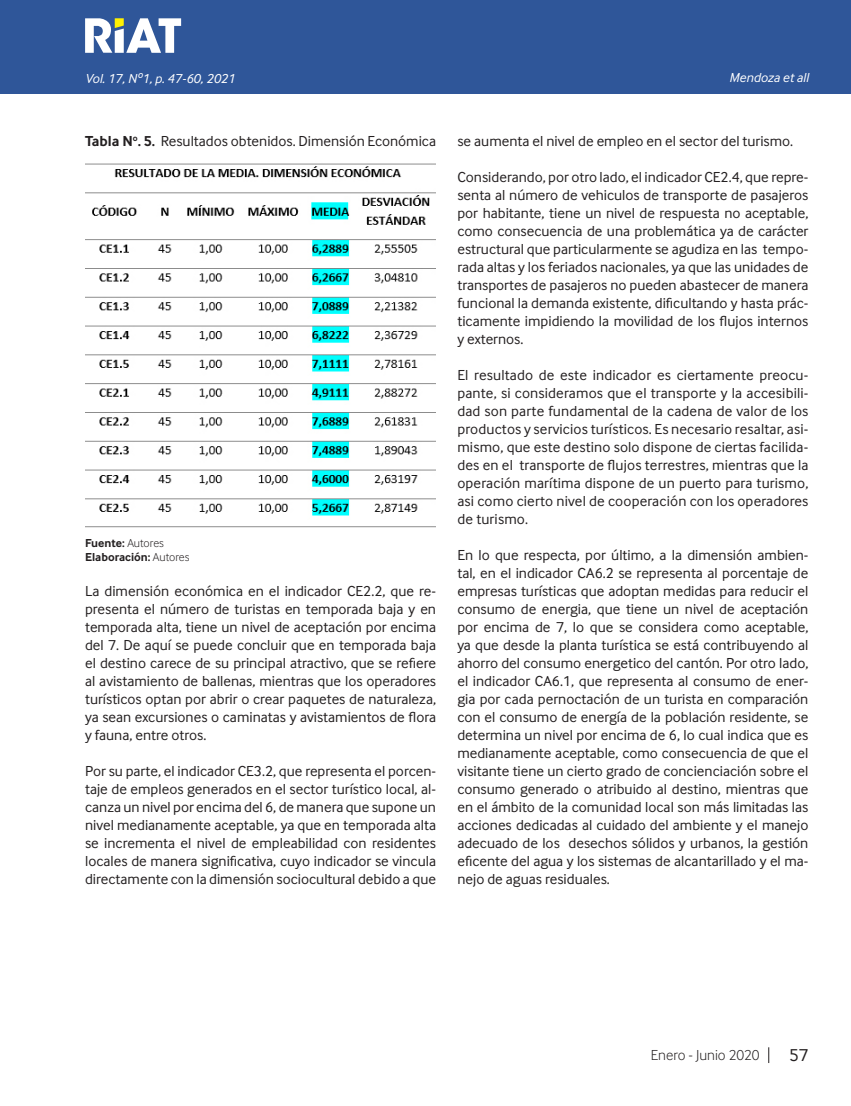
<style>
.page{position:relative;width:851px;height:1106px;background:#fff}
.page>*{position:absolute;margin:0;border:0;box-sizing:border-box;transform-origin:0 0}
.t1{font:18px "Inter Face";color:#231f20}
.Cuerpo_de_Texto{font:15px/18px "Inter Face";color:#231f20;text-align:justify}
.t2{font:300 15px "Inter Face";color:#231f20}
.Cuño_de_pagina{font:italic 13.5px "Inter Face";color:#fff}
.Fuente{font:700 12px "Inter Face";color:#231f20}
.s1{font-weight:700}
.s2{font-weight:300}
</style>
<div class="page">
<div style="left:0;top:0;width:850px;height:94px;background:#2f5699"></div>
<svg style="left:768px;top:1047px;width:1px;height:16px"></svg>
<svg style="left:85px;top:18px;width:96px;height:35px"></svg>
<img style="left:85px;top:163px;width:351px;height:365px">
<p class="Cuño_de_pagina" style="left:85px;top:71px;width:151px">Vol. 17, Nº1, p. 47-60, 2021</p>
<p class="Cuño_de_pagina" style="left:729px;top:70px;width:81px">Mendoza et all</p>
<p class="Cuerpo_de_Texto" style="left:85px;top:132px;width:352px"><span class="s1">Tabla N</span><sup>o</sup><span class="s1">. 5.</span> Resultados obtenidos. Dimensión Económica</p>
<p class="Fuente" style="left:85px;top:536px;width:80px">Fuente: <span class="s2">Autores</span></p>
<p class="Fuente" style="left:85px;top:550px;width:106px">Elaboración: <span class="s2">Autores</span></p>
<p class="Cuerpo_de_Texto" style="left:85px;top:581px;width:352px">La dimensión económica en el indicador CE2.2, que re&shy;presenta el número de turistas en temporada baja y en temporada alta, tiene un nivel de aceptación por encima del 7. De aquí se puede concluir que en temporada baja el destino carece de su principal atractivo, que se refiere al avistamiento de ballenas, mientras que los operadores turísticos optan por abrir o crear paquetes de naturaleza, ya sean excursiones o caminatas y avistamientos de flora y fauna, entre otros.</p>
<p class="Cuerpo_de_Texto" style="left:85px;top:761px;width:352px">Por su parte, el indicador CE3.2, que representa el porcen&shy;taje de empleos generados en el sector turístico local, al&shy;canza un nivel por encima del 6, de manera que supone un nivel medianamente aceptable, ya que en temporada alta se incrementa el nivel de empleabilidad con residentes locales de manera significativa, cuyo indicador se vincula directamente con la dimensión sociocultural debido a que</p>
<p class="Cuerpo_de_Texto" style="left:457px;top:132px;width:337px">se aumenta el nivel de empleo en el sector del turismo.</p>
<p class="Cuerpo_de_Texto" style="left:457px;top:168px;width:352px">Considerando, por otro lado, el indicador CE2.4, que repre&shy;senta al número de vehiculos de transporte de pasajeros por habitante, tiene un nivel de respuesta no aceptable, como consecuencia de una problemática ya de carácter estructural que particularmente se agudiza en las tempo&shy;rada altas y los feriados nacionales, ya que las unidades de transportes de pasajeros no pueden abastecer de manera funcional la demanda existente, dificultando y hasta prác&shy;ticamente impidiendo la movilidad de los flujos internos y externos.</p>
<p class="Cuerpo_de_Texto" style="left:457px;top:366px;width:352px">El resultado de este indicador es ciertamente preocu&shy;pante, si consideramos que el transporte y la accesibili&shy;dad son parte fundamental de la cadena de valor de los productos y servicios turísticos. Es necesario resaltar, asi&shy;mismo, que este destino solo dispone de ciertas facilida&shy;des en el transporte de flujos terrestres, mientras que la operación marítima dispone de un puerto para turismo, asi como cierto nivel de cooperación con los operadores de turismo.</p>
<p class="Cuerpo_de_Texto" style="left:457px;top:546px;width:352px">En lo que respecta, por último, a la dimensión ambien&shy;tal, en el indicador CA6.2 se representa al porcentaje de empresas turísticas que adoptan medidas para reducir el consumo de energia, que tiene un nivel de aceptación por encima de 7, lo que se considera como aceptable, ya que desde la planta turística se está contribuyendo al ahorro del consumo energetico del cantón. Por otro lado, el indicador CA6.1, que representa al consumo de ener&shy;gia por cada pernoctación de un turista en comparación con el consumo de energía de la población residente, se determina un nivel por encima de 6, lo cual indica que es medianamente aceptable, como consecuencia de que el visitante tiene un cierto grado de concienciación sobre el consumo generado o atribuido al destino, mientras que en el ámbito de la comunidad local son más limitadas las acciones dedicadas al cuidado del ambiente y el manejo adecuado de los desechos sólidos y urbanos, la gestión eficente del agua y los sistemas de alcantarillado y el ma&shy;nejo de aguas residuales.</p>
<p class="t2" style="left:651px;top:1046px;width:110px">Enero - Junio 2020</p>
<p class="t1" style="left:789px;top:1045px;width:21px">57</p>
</div>
